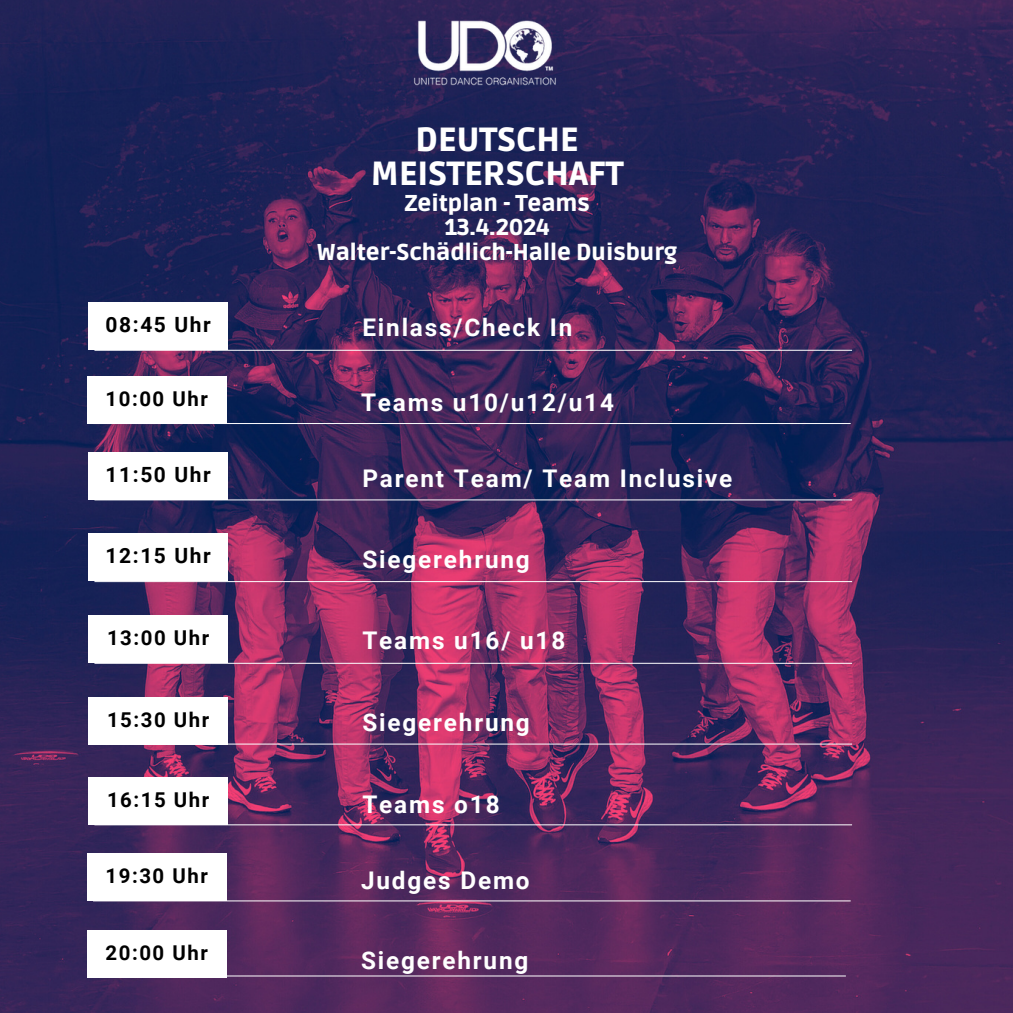
<style>
.page{position:relative;width:1013px;height:1013px;background:#fff}
.page>*{position:absolute;margin:0;border:0;box-sizing:border-box;transform-origin:0 0}
.t1{font:900 33.38px/34.8px "Ruda";color:#fff;text-align:center}
.t2{font:700 24.38px "Roboto";letter-spacing:.075em;color:#fff}
.t3{font:900 22.88px/24.4px "Ruda";color:#fff;text-align:center}
.t4{font:700 21px "Roboto";letter-spacing:.075em;color:#000}
.t5{font:700 20.38px "Roboto";letter-spacing:.075em;color:#000}
</style>
<div class="page">
<img style="left:0;top:0;width:1012px;height:1012px">
<img style="left:407px;top:12px;width:152px;height:76px">
<div style="left:88px;top:302px;width:140px;height:48px;background:#fff"></div>
<div style="left:88px;top:452px;width:140px;height:48px;background:#fff"></div>
<div style="left:88px;top:533px;width:140px;height:48px;background:#fff"></div>
<div style="left:88px;top:615px;width:140px;height:48px;background:#fff"></div>
<div style="left:88px;top:696px;width:140px;height:48px;background:#fff"></div>
<hr style="left:94px;top:350px;width:758px;height:1px;background:#fff">
<hr style="left:94px;top:499px;width:758px;height:1px;background:#fff">
<hr style="left:94px;top:581px;width:758px;height:1px;background:#fff">
<hr style="left:94px;top:663px;width:758px;height:1px;background:#fff">
<hr style="left:94px;top:743px;width:758px;height:1px;background:#fff">
<div style="left:88px;top:777px;width:140px;height:48px;background:#fff"></div>
<hr style="left:94px;top:824px;width:758px;height:1px;background:#fff">
<div style="left:87px;top:376px;width:140px;height:48px;background:#fff"></div>
<hr style="left:93px;top:423px;width:757px;height:1px;background:#fff">
<div style="left:87px;top:853px;width:140px;height:48px;background:#fff"></div>
<hr style="left:93px;top:900px;width:757px;height:1px;background:#fff">
<div style="left:87px;top:929px;width:140px;height:48px;background:#fff"></div>
<hr style="left:88px;top:975px;width:757px;height:1px;background:#fff">
<h1 class="t1" style="left:371px;top:123px;width:254px">DEUTSCHE<br>MEISTERSCHAFT</h1>
<h1 class="t3" style="left:317px;top:191px;width:361px">Zeitplan - Teams<br>13.4.2024<br>Walter-Schädlich-Halle Duisburg</h1>
<h1 class="t4" style="left:106px;top:312px;width:106px">08:45 Uhr</h1>
<p class="t2" style="left:362px;top:314px;width:211px">Einlass/Check In</p>
<h1 class="t5" style="left:106px;top:387px;width:104px">10:00 Uhr</h1>
<p class="t2" style="left:361px;top:388px;width:254px">Teams u10/u12/u14</p>
<p class="t4" style="left:106px;top:463px;width:106px">11:50 Uhr</p>
<h1 class="t2" style="left:362px;top:464px;width:371px">Parent Team/ Team Inclusive</h1>
<h1 class="t4" style="left:106px;top:543px;width:106px">12:15 Uhr</h1>
<p class="t2" style="left:362px;top:545px;width:169px">Siegerehrung</p>
<p class="t5" style="left:107px;top:626px;width:104px">13:00 Uhr</p>
<h1 class="t2" style="left:362px;top:626px;width:204px">Teams u16/ u18</h1>
<h1 class="t5" style="left:107px;top:707px;width:104px">15:30 Uhr</h1>
<p class="t2" style="left:362px;top:708px;width:169px">Siegerehrung</p>
<p class="t5" style="left:107px;top:788px;width:104px">16:15 Uhr</p>
<h1 class="t2" style="left:362px;top:790px;width:139px">Teams o18</h1>
<p class="t5" style="left:106px;top:864px;width:104px">19:30 Uhr</p>
<h1 class="t2" style="left:361px;top:866px;width:170px">Judges Demo</h1>
<p class="t5" style="left:106px;top:940px;width:104px">20:00 Uhr</p>
<h1 class="t2" style="left:361px;top:946px;width:169px">Siegerehrung</h1>
</div>
